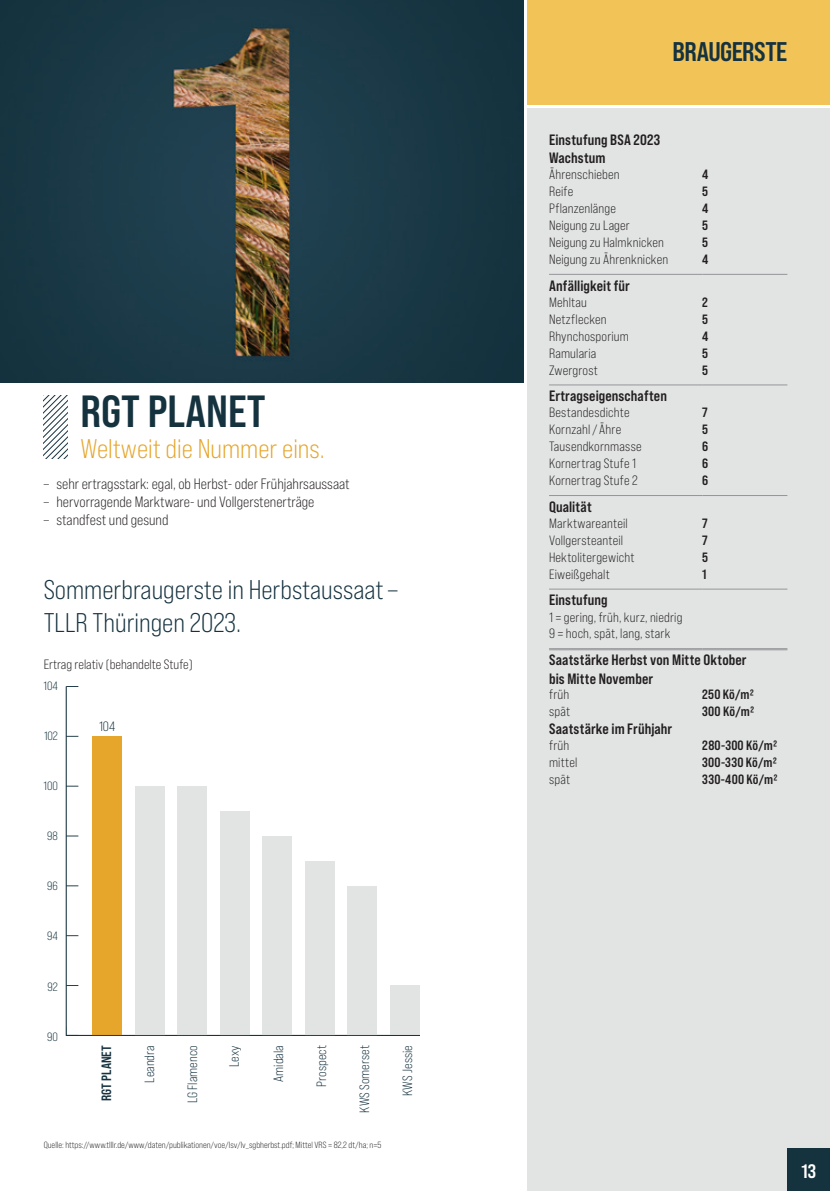
<style>
.page{position:relative;width:830px;height:1191px;background:#fff}
.page>*{position:absolute;margin:0;border:0;box-sizing:border-box;transform-origin:0 0}
.t1{font:45px "Bebas Neue Pro Sm E Bd";color:#15323f}
.t2{font:27px/33px "Bebas Neue Pro Sm E Bk";color:#15323f}
.t3{font:27px "Bebas Neue Pro Sm E Bk";color:#e6a62c}
.t4{font:27px "Bebas Neue Pro Sm E Bd";letter-spacing:-.02em;color:#15323f}
.t5{font:19.5px "Bebas Neue Pro Sm E Bd";color:#fff}
.t6{font:15px/18px "Bebas Neue Pro Sm E Bd";letter-spacing:.01em;color:#231f20}
.t7{font:15px "Bebas Neue Pro Sm E Bk";color:#231f20}
.t8{font:13.5px/16.5px "Bebas Neue Pro Sm E Bk";letter-spacing:.01em;color:#231f20}
.t9{font:13.5px "Bebas Neue Pro Sm E Bd";letter-spacing:.015em;color:#231f20}
.t10{font:13.5px "Bebas Neue Pro Sm E Bk";color:#15323f}
.t11{font:13.5px "Bebas Neue Pro Sm E Bd";color:#15323f}
.t12{font:13.35px "Bebas Neue Pro Semi Exp";color:#15323f;scale:1.16 1}
.t13{font:12px "Bebas Neue Pro Sm E Bk";color:#15323f}
.t14{font:9px "Bebas Neue Pro Sm E Bk";color:#231f20}
</style>
<div class="page">
<div style="left:527px;top:108px;width:302px;height:1083px;background:#e2e4e4"></div>
<div style="left:527px;top:0;width:302px;height:104px;background:#f2c357"></div>
<hr style="left:549px;top:649px;width:153px;height:1px;background:#939598">
<hr style="left:702px;top:649px;width:85px;height:1px;background:#939598">
<hr style="left:549px;top:274px;width:153px;height:1px;background:#939598">
<hr style="left:702px;top:274px;width:85px;height:1px;background:#939598">
<hr style="left:549px;top:384px;width:153px;height:1px;background:#939598">
<hr style="left:702px;top:384px;width:85px;height:1px;background:#939598">
<hr style="left:549px;top:495px;width:153px;height:1px;background:#939598">
<hr style="left:702px;top:495px;width:85px;height:1px;background:#939598">
<hr style="left:549px;top:589px;width:153px;height:1px;background:#939598">
<hr style="left:702px;top:589px;width:85px;height:1px;background:#939598">
<hr style="left:549px;top:648px;width:153px;height:1px;background:#939598">
<hr style="left:702px;top:648px;width:85px;height:1px;background:#939598">
<svg style="left:44px;top:395px;width:23px;height:63px"></svg>
<hr style="left:66px;top:686px;width:1px;height:349px;background:#15323f">
<svg style="left:66px;top:985px;width:12px;height:1px"></svg>
<svg style="left:66px;top:935px;width:12px;height:1px"></svg>
<svg style="left:66px;top:885px;width:12px;height:1px"></svg>
<svg style="left:66px;top:835px;width:12px;height:1px"></svg>
<svg style="left:66px;top:786px;width:12px;height:1px"></svg>
<svg style="left:66px;top:736px;width:12px;height:1px"></svg>
<svg style="left:66px;top:686px;width:12px;height:1px"></svg>
<div style="left:389px;top:985px;width:30px;height:50px;background:#e2e4e4"></div>
<div style="left:347px;top:886px;width:30px;height:149px;background:#e2e4e4"></div>
<div style="left:305px;top:861px;width:29px;height:174px;background:#e2e4e4"></div>
<div style="left:262px;top:836px;width:30px;height:199px;background:#e2e4e4"></div>
<div style="left:220px;top:811px;width:29px;height:224px;background:#e2e4e4"></div>
<div style="left:177px;top:786px;width:30px;height:249px;background:#e2e4e4"></div>
<div style="left:135px;top:786px;width:29px;height:249px;background:#e2e4e4"></div>
<div style="left:92px;top:736px;width:30px;height:299px;background:#e6a62c"></div>
<hr style="left:66px;top:1035px;width:353px;height:1px;background:#15323f">
<img style="left:0;top:0;width:523px;height:383px">
<div style="left:787px;top:1148px;width:42px;height:43px;background:#15323f"></div>
<h1 class="t1" style="left:80px;top:384px;width:186px">RGT PLANET</h1>
<h2 class="t3" style="left:80px;top:433px;width:246px">Weltweit die Nummer eins.</h2>
<p class="t7" style="left:44px;top:475px;width:307px">– sehr ertragsstark: egal, ob Herbst- oder Frühjahrsaussaat</p>
<p class="t7" style="left:44px;top:493px;width:272px">– hervorragende Marktware- und Vollgerstenerträge</p>
<p class="t7" style="left:44px;top:511px;width:126px">– standfest und gesund</p>
<h2 class="t2" style="left:44px;top:573px;width:355px">Sommerbraugerste in Herbstaussaat –<br>TLLR Thüringen 2023.</h2>
<p class="t8" style="left:44px;top:656px;width:150px">Ertrag relativ (behandelte Stufe)</p>
<p class="t13" style="left:44px;top:679px;width:16px">104</p>
<p class="t12" style="left:40px;top:679px;width:17px">106</p>
<p class="t13" style="left:44px;top:729px;width:15px">102</p>
<p class="t12" style="left:40px;top:728px;width:17px">104</p>
<p class="t12" style="left:41px;top:778px;width:17px">102</p>
<p class="t13" style="left:44px;top:779px;width:16px">100</p>
<p class="t12" style="left:40px;top:828px;width:17px">100</p>
<p class="t13" style="left:47px;top:829px;width:12px">98</p>
<p class="t12" style="left:45px;top:878px;width:13px">98</p>
<p class="t13" style="left:47px;top:879px;width:12px">96</p>
<p class="t12" style="left:45px;top:928px;width:13px">96</p>
<p class="t13" style="left:47px;top:929px;width:12px">94</p>
<p class="t12" style="left:45px;top:977px;width:13px">94</p>
<p class="t13" style="left:48px;top:979px;width:12px">92</p>
<p class="t12" style="left:45px;top:1027px;width:13px">92</p>
<p class="t13" style="left:47px;top:1029px;width:12px">90</p>
<p class="t10" style="left:99px;top:718px;width:18px">104</p>
<p class="t11" style="left:98px;top:1100px;width:57px;rotate:-90deg">RGT PLANET</p>
<p class="t10" style="left:141px;top:1082px;width:39px;rotate:-90deg">Leandra</p>
<p class="t10" style="left:184px;top:1103px;width:60px;rotate:-90deg">LG Flamenco</p>
<p class="t10" style="left:226px;top:1066px;width:23px;rotate:-90deg">Lexy</p>
<p class="t10" style="left:270px;top:1082px;width:38px;rotate:-90deg">Amidala</p>
<p class="t10" style="left:313px;top:1086px;width:43px;rotate:-90deg">Prospect</p>
<p class="t10" style="left:356px;top:1112px;width:69px;rotate:-90deg">KWS Somerset</p>
<p class="t10" style="left:399px;top:1095px;width:52px;rotate:-90deg">KWS Jessie</p>
<p class="t14" style="left:44px;top:1140px;width:339px">Quelle: https://www.tlllr.de/www/daten/publikationen/voe/lsv/lv_sgbherbst.pdf; Mittel VRS = 82,2 dt/ha; n=5</p>
<h2 class="t4" style="left:672px;top:36px;width:116px">BRAUGERSTE</h2>
<p class="t6" style="left:549px;top:131px;width:113px">Einstufung BSA 2023<br>Wachstum</p>
<p class="t8" style="left:549px;top:166px;width:72px">Ährenschieben</p>
<p class="t9" style="left:702px;top:166px;width:8px">4</p>
<p class="t8" style="left:548px;top:183px;width:26px">Reife</p>
<p class="t9" style="left:702px;top:183px;width:7px">5</p>
<p class="t8" style="left:548px;top:200px;width:68px">Pflanzenlänge</p>
<p class="t9" style="left:702px;top:200px;width:8px">4</p>
<p class="t8" style="left:548px;top:217px;width:82px">Neigung zu Lager</p>
<p class="t9" style="left:702px;top:217px;width:7px">5</p>
<p class="t8" style="left:548px;top:234px;width:116px">Neigung zu Halmknicken</p>
<p class="t9" style="left:702px;top:234px;width:7px">5</p>
<p class="t8" style="left:548px;top:251px;width:120px">Neigung zu Ährenknicken</p>
<p class="t9" style="left:702px;top:251px;width:8px">4</p>
<p class="t6" style="left:549px;top:276px;width:82px">Anfälligkeit für</p>
<p class="t8" style="left:549px;top:293px;width:39px">Mehltau</p>
<p class="t9" style="left:702px;top:294px;width:7px">2</p>
<p class="t8" style="left:549px;top:310px;width:59px">Netzflecken</p>
<p class="t9" style="left:702px;top:311px;width:7px">5</p>
<p class="t8" style="left:549px;top:327px;width:81px">Rhynchosporium</p>
<p class="t9" style="left:702px;top:328px;width:8px">4</p>
<p class="t8" style="left:549px;top:344px;width:49px">Ramularia</p>
<p class="t9" style="left:702px;top:345px;width:7px">5</p>
<p class="t8" style="left:549px;top:361px;width:50px">Zwergrost</p>
<p class="t9" style="left:702px;top:362px;width:7px">5</p>
<p class="t6" style="left:549px;top:387px;width:119px">Ertragseigenschaften</p>
<p class="t8" style="left:549px;top:404px;width:82px">Bestandesdichte</p>
<p class="t9" style="left:702px;top:404px;width:7px">7</p>
<p class="t8" style="left:548px;top:421px;width:74px">Kornzahl/Ähre</p>
<p class="t9" style="left:702px;top:421px;width:7px">5</p>
<p class="t8" style="left:548px;top:438px;width:94px">Tausendkornmasse</p>
<p class="t9" style="left:702px;top:438px;width:8px">6</p>
<p class="t8" style="left:548px;top:455px;width:88px">Kornertrag Stufe 1</p>
<p class="t9" style="left:702px;top:455px;width:8px">6</p>
<p class="t8" style="left:548px;top:472px;width:90px">Kornertrag Stufe 2</p>
<p class="t9" style="left:702px;top:472px;width:8px">6</p>
<p class="t6" style="left:549px;top:497px;width:44px">Qualität</p>
<p class="t8" style="left:549px;top:515px;width:80px">Marktwareanteil</p>
<p class="t9" style="left:702px;top:515px;width:7px">7</p>
<p class="t8" style="left:548px;top:532px;width:76px">Vollgersteanteil</p>
<p class="t9" style="left:702px;top:532px;width:7px">7</p>
<p class="t8" style="left:548px;top:549px;width:87px">Hektolitergewicht</p>
<p class="t9" style="left:702px;top:549px;width:7px">5</p>
<p class="t8" style="left:548px;top:566px;width:62px">Eiweißgehalt</p>
<p class="t9" style="left:702px;top:566px;width:6px">1</p>
<p class="t6" style="left:549px;top:591px;width:60px">Einstufung</p>
<p class="t8" style="left:549px;top:608px;width:135px">1 = gering, früh, kurz, niedrig<br>9 = hoch, spät, lang, stark</p>
<p class="t6" style="left:549px;top:651px;width:199px">Saatstärke Herbst von Mitte Oktober bis Mitte November</p>
<p class="t8" style="left:549px;top:686px;width:22px">früh</p>
<p class="t9" style="left:702px;top:686px;width:53px">250 Kö/m2</p>
<p class="t8" style="left:549px;top:703px;width:23px">spät</p>
<p class="t9" style="left:702px;top:703px;width:53px">300 Kö/m2</p>
<p class="t6" style="left:549px;top:719px;width:125px">Saatstärke im Frühjahr</p>
<p class="t8" style="left:549px;top:737px;width:22px">früh</p>
<p class="t9" style="left:702px;top:737px;width:76px">280-300 Kö/m2</p>
<p class="t8" style="left:549px;top:754px;width:30px">mittel</p>
<p class="t9" style="left:702px;top:754px;width:76px">300-330 Kö/m2</p>
<p class="t8" style="left:549px;top:771px;width:23px">spät</p>
<p class="t9" style="left:702px;top:771px;width:77px">330-400 Kö/m2</p>
<h3 class="t5" style="left:801px;top:1159px;width:16px">13</h3>
</div>
